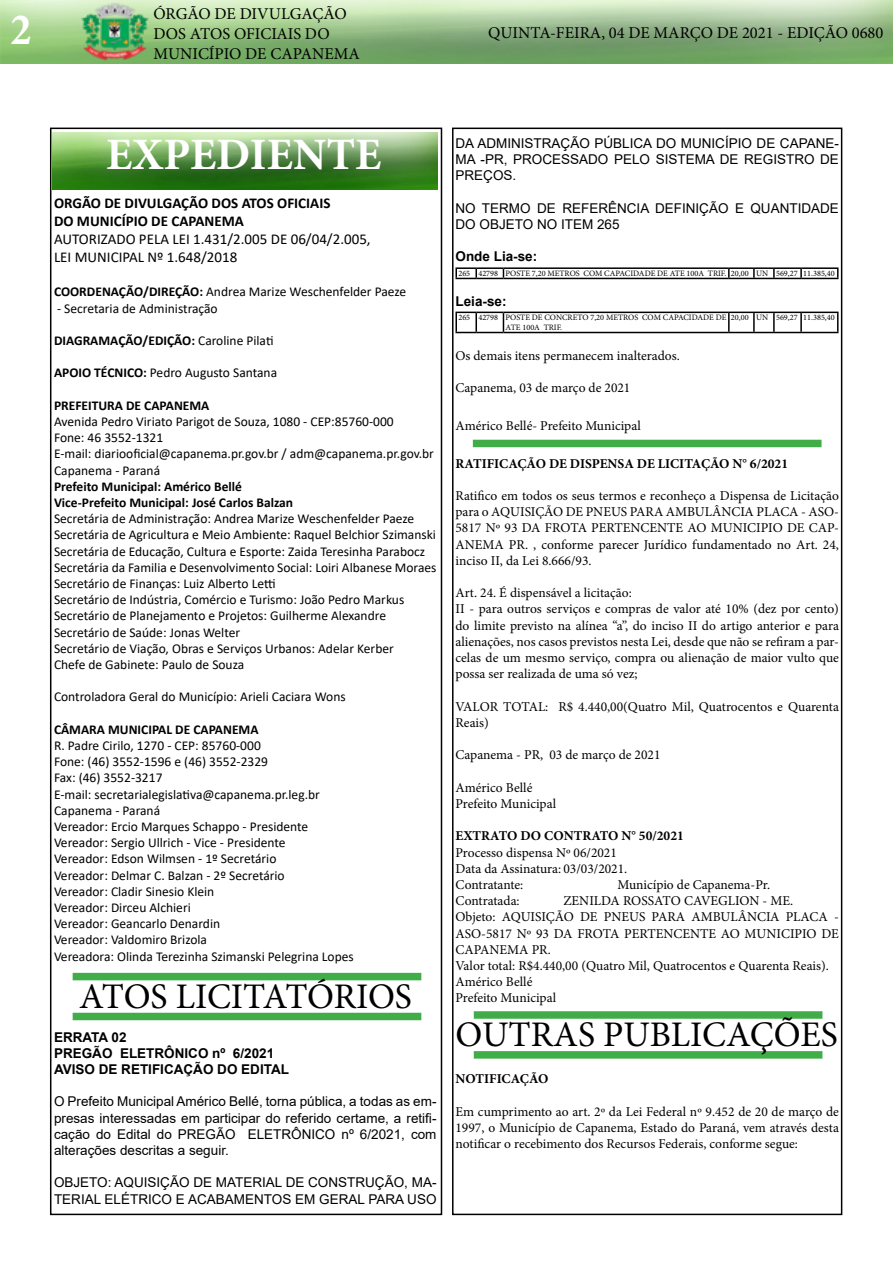
<style>
.page{position:relative;width:893px;height:1263px;background:#fff}
.page>*{position:absolute;margin:0;border:0;box-sizing:border-box;transform-origin:0 0}
.t1{font:700 45px "Minion Pro";color:#fff}
.t2{font:700 condensed 45px "Minion Pro";color:#fff}
.t3{font:36px "Minion Pro";color:#000}
.t4{font:16.5px/19.8px "Minion Pro";color:#000}
.t5{font:15px/18px "Calibri";color:#000}
.t6{font:700 15px/18px "Calibri";color:#000}
.t7{font:13.5px/16.2px "Calibri";color:#000}
.t8{font:13.5px/16.2px "Minion Pro";color:#000}
.t9{font:13.5px/16.2px "Arial";color:#000;text-align:justify}
.t10{font:700 13.5px/16.2px "Calibri";color:#000}
.t11{font:700 13.5px/16.2px "Arial";color:#000}
.t12{font:700 13.5px "Minion Pro";color:#000}
.t13{font:8.25px/9.9px "Minion Pro";color:#000}
.s1{font-weight:700}
.s2{font-weight:400}
</style>
<div class="page">
<div style="left:50px;top:128px;width:392px;height:1087px;border:2px solid #000"></div>
<img style="left:0;top:0;width:893px;height:64px">
<div style="left:452px;top:128px;width:390px;height:1087px;border:2px solid #000"></div>
<img style="left:53px;top:132px;width:384px;height:58px">
<hr style="left:455px;top:267px;width:21px;height:2px;background:#000">
<hr style="left:476px;top:267px;width:27px;height:2px;background:#000">
<hr style="left:503px;top:267px;width:226px;height:2px;background:#000">
<hr style="left:729px;top:267px;width:25px;height:2px;background:#000">
<hr style="left:754px;top:267px;width:20px;height:2px;background:#000">
<hr style="left:774px;top:267px;width:27px;height:2px;background:#000">
<hr style="left:801px;top:267px;width:37px;height:2px;background:#000">
<svg style="left:455px;top:269px;width:49px;height:10px"></svg>
<hr style="left:503px;top:278px;width:226px;height:1px;background:#000">
<svg style="left:728px;top:269px;width:74px;height:10px"></svg>
<hr style="left:801px;top:278px;width:37px;height:1px;background:#000">
<hr style="left:503px;top:312px;width:226px;height:1px;background:#000">
<hr style="left:801px;top:312px;width:37px;height:1px;background:#000">
<svg style="left:837px;top:313px;width:1px;height:19px"></svg>
<svg style="left:455px;top:312px;width:49px;height:21px"></svg>
<hr style="left:503px;top:332px;width:226px;height:1px;background:#000">
<svg style="left:728px;top:312px;width:74px;height:21px"></svg>
<hr style="left:801px;top:332px;width:37px;height:1px;background:#000">
<div style="left:73px;top:973px;width:348px;height:7px;background:#41ad49"></div>
<div style="left:73px;top:1013px;width:348px;height:7px;background:#41ad49"></div>
<div style="left:473px;top:440px;width:348px;height:7px;background:#41ad49"></div>
<div style="left:474px;top:1011px;width:348px;height:8px;background:#41ad49"></div>
<div style="left:474px;top:1051px;width:348px;height:8px;background:#41ad49"></div>
<h1 class="t2" style="left:11px;top:-1px;width:22px">2</h1>
<p class="t4" style="left:153px;top:4px;width:208px">ÓRGÃO DE DIVULGAÇÃO<br>DOS ATOS OFICIAIS DO<br>MUNICÍPIO DE CAPANEMA</p>
<p class="t4" style="left:488px;top:23px;width:397px">QUINTA-FEIRA, 04 DE MARÇO DE 2021 - EDIÇÃO 0680</p>
<h1 class="t1" style="left:106px;top:123px;width:277px">EXPEDIENTE</h1>
<p class="t6" style="left:54px;top:194px;width:278px">ORGÃO DE DIVULGAÇÃO DOS ATOS OFICIAIS<br>DO MUNICÍPIO DE CAPANEMA</p>
<p class="t5" style="left:54px;top:230px;width:318px">AUTORIZADO PELA LEI 1.431/2.005 DE 06/04/2.005,<br>LEI MUNICIPAL Nº 1.648/2018</p>
<p class="t7" style="left:54px;top:283px;width:354px"><span class="s1">COORDENAÇÃO/DIREÇÃO:</span> Andrea Marize Weschenfelder Paeze</p>
<p class="t7" style="left:57px;top:300px;width:162px">- Secretaria de Administração</p>
<p class="t10" style="left:54px;top:332px;width:221px">DIAGRAMAÇÃO/EDIÇÃO: <span class="s2">Caroline Pilati</span></p>
<p class="t7" style="left:54px;top:364px;width:225px"><span class="s1">APOIO TÉCNICO:</span> Pedro Augusto Santana</p>
<p class="t10" style="left:54px;top:397px;width:157px">PREFEITURA DE CAPANEMA</p>
<p class="t7" style="left:54px;top:413px;width:381px">Avenida Pedro Viriato Parigot de Souza, 1080 - CEP:85760-000<br>Fone: 46 3552-1321<br>E-mail: diariooficial@capanema.pr.gov.br / adm@capanema.pr.gov.br Capanema - Paraná</p>
<p class="t10" style="left:54px;top:478px;width:241px">Prefeito Municipal: Américo Bellé<br>Vice-Prefeito Municipal: José Carlos Balzan</p>
<p class="t7" style="left:54px;top:510px;width:384px">Secretária de Administração: Andrea Marize Weschenfelder Paeze Secretária de Agricultura e Meio Ambiente: Raquel Belchior Szimanski Secretária de Educação, Cultura e Esporte: Zaida Teresinha Parabocz Secretária da Familia e Desenvolvimento Social: Loiri Albanese Moraes Secretário de Finanças: Luiz Alberto Letti<br>Secretário de Indústria, Comércio e Turismo: João Pedro Markus Secretário de Planejamento e Projetos: Guilherme Alexandre Secretário de Saúde: Jonas Welter<br>Secretário de Viação, Obras e Serviços Urbanos: Adelar Kerber<br>Chefe de Gabinete: Paulo de Souza</p>
<p class="t7" style="left:54px;top:688px;width:293px">Controladora Geral do Município: Arieli Caciara Wons</p>
<p class="t10" style="left:54px;top:721px;width:206px">CÂMARA MUNICIPAL DE CAPANEMA</p>
<p class="t7" style="left:54px;top:737px;width:301px">R. Padre Cirilo, 1270 - CEP: 85760-000<br>Fone: (46) 3552-1596 e (46) 3552-2329<br>Fax: (46) 3552-3217<br>E-mail: secretarialegislativa@capanema.pr.leg.br Capanema - Paraná<br>Vereador: Ercio Marques Schappo - Presidente Vereador: Sergio Ullrich - Vice - Presidente<br>Vereador: Edson Wilmsen - 1º Secretário<br>Vereador: Delmar C. Balzan - 2º Secretário<br>Vereador: Cladir Sinesio Klein<br>Vereador: Dirceu Alchieri<br>Vereador: Geancarlo Denardin<br>Vereador: Valdomiro Brizola<br>Vereadora: Olinda Terezinha Szimanski Pelegrina Lopes</p>
<h2 class="t3" style="left:79px;top:972px;width:334px">ATOS LICITATÓRIOS</h2>
<p class="t11" style="left:54px;top:1029px;width:237px">ERRATA 02<br>PREGÃO ELETRÔNICO nº 6/2021<br>AVISO DE RETIFICAÇÃO DO EDITAL</p>
<p class="t9" style="left:54px;top:1093px;width:384px">O Prefeito Municipal Américo Bellé, torna pública, a todas as em&shy;presas interessadas em participar do referido certame, a retifi&shy;cação do Edital do PREGÃO ELETRÔNICO nº 6/2021, com alterações descritas a seguir.</p>
<p class="t9" style="left:54px;top:1174px;width:384px">OBJETO: AQUISIÇÃO DE MATERIAL DE CONSTRUÇÃO, MA-<br>TERIAL ELÉTRICO E ACABAMENTOS EM GERAL PARA USO</p>
<p class="t9" style="left:455px;top:135px;width:385px">DA ADMINISTRAÇÃO PÚBLICA DO MUNICÍPIO DE CAPANE-MA -PR, PROCESSADO PELO SISTEMA DE REGISTRO DE PREÇOS.</p>
<p class="t9" style="left:455px;top:200px;width:385px">NO TERMO DE REFERÊNCIA DEFINIÇÃO E QUANTIDADE<br>DO OBJETO NO ITEM 265</p>
<p class="t11" style="left:455px;top:249px;width:83px">Onde Lia-se:</p>
<p class="t13" style="left:458px;top:269px;width:378px">265 42798 POSTE 7,20 METROS COM CAPACIDADE DE ATE 100A TRIF. 20,00 UN 569,27 11.385,40</p>
<p class="t11" style="left:455px;top:293px;width:53px">Leia-se:</p>
<p class="t13" style="left:506px;top:313px;width:222px;text-indent:-47px">265 42798 POSTE DE CONCRETO 7,20 METROS COM CAPACIDADE DE<br>ATE 100A TRIF.</p>
<p class="t13" style="left:731px;top:313px;width:105px">20,00 UN 569,27 11.385,40</p>
<p class="t8" style="left:455px;top:347px;width:226px">Os demais itens permanecem inalterados.</p>
<p class="t8" style="left:455px;top:380px;width:176px">Capanema, 03 de março de 2021</p>
<p class="t8" style="left:455px;top:417px;width:187px">Américo Bellé- Prefeito Municipal</p>
<p class="t12" style="left:455px;top:454px;width:334px">RATIFICAÇÃO DE DISPENSA DE LICITAÇÃO N° 6/2021</p>
<p class="t8" style="left:455px;top:488px;width:385px;text-align:justify">Ratifico em todos os seus termos e reconheço a Dispensa de Licitação para o AQUISIÇÃO DE PNEUS PARA AMBULÂNCIA PLACA - ASO-5817 Nº 93 DA FROTA PERTENCENTE AO MUNICIPIO DE CAP-ANEMA PR. , conforme parecer Jurídico fundamentado no Art. 24, inciso II, da Lei 8.666/93.</p>
<p class="t8" style="left:455px;top:585px;width:385px">Art. 24. É dispensável a licitação:<br>II - para outros serviços e compras de valor até 10% (dez por cento) do limite previsto na alínea “a”, do inciso II do artigo anterior e para alienações, nos casos previstos nesta Lei, desde que não se refiram a par&shy;celas de um mesmo serviço, compra ou alienação de maior vulto que possa ser realizada de uma só vez;</p>
<p class="t8" style="left:455px;top:698px;width:385px">VALOR TOTAL: R$ 4.440,00(Quatro Mil, Quatrocentos e Quarenta<br>Reais)</p>
<p class="t8" style="left:455px;top:747px;width:207px">Capanema - PR, 03 de março de 2021</p>
<p class="t8" style="left:455px;top:779px;width:102px">Américo Bellé<br>Prefeito Municipal</p>
<p class="t12" style="left:455px;top:826px;width:230px">EXTRATO DO CONTRATO N° 50/2021</p>
<p class="t8" style="left:455px;top:844px;width:173px">Processo dispensa Nº 06/2021<br>Data da Assinatura: 03/03/2021.<br>Contratante:</p>
<p class="t8" style="left:617px;top:876px;width:154px">Município de Capanema-Pr.</p>
<p class="t8" style="left:455px;top:893px;width:66px">Contratada:</p>
<p class="t8" style="left:455px;top:893px;width:385px;text-indent:108px">ZENILDA ROSSATO CAVEGLION - ME.<br>Objeto: AQUISIÇÃO DE PNEUS PARA AMBULÂNCIA PLACA - ASO-5817 Nº 93 DA FROTA PERTENCENTE AO MUNICIPIO DE CAPANEMA PR.<br>Valor total: R$4.440,00 (Quatro Mil, Quatrocentos e Quarenta Reais).<br>Américo Bellé<br>Prefeito Municipal</p>
<h2 class="t3" style="left:455px;top:1011px;width:384px">OUTRAS PUBLICAÇÕES</h2>
<p class="t12" style="left:455px;top:1069px;width:94px">NOTIFICAÇÃO</p>
<p class="t8" style="left:455px;top:1103px;width:385px;text-align:justify">Em cumprimento ao art. 2º da Lei Federal nº 9.452 de 20 de março de 1997, o Município de Capanema, Estado do Paraná, vem através desta notificar o recebimento dos Recursos Federais, conforme segue:</p>
</div>
